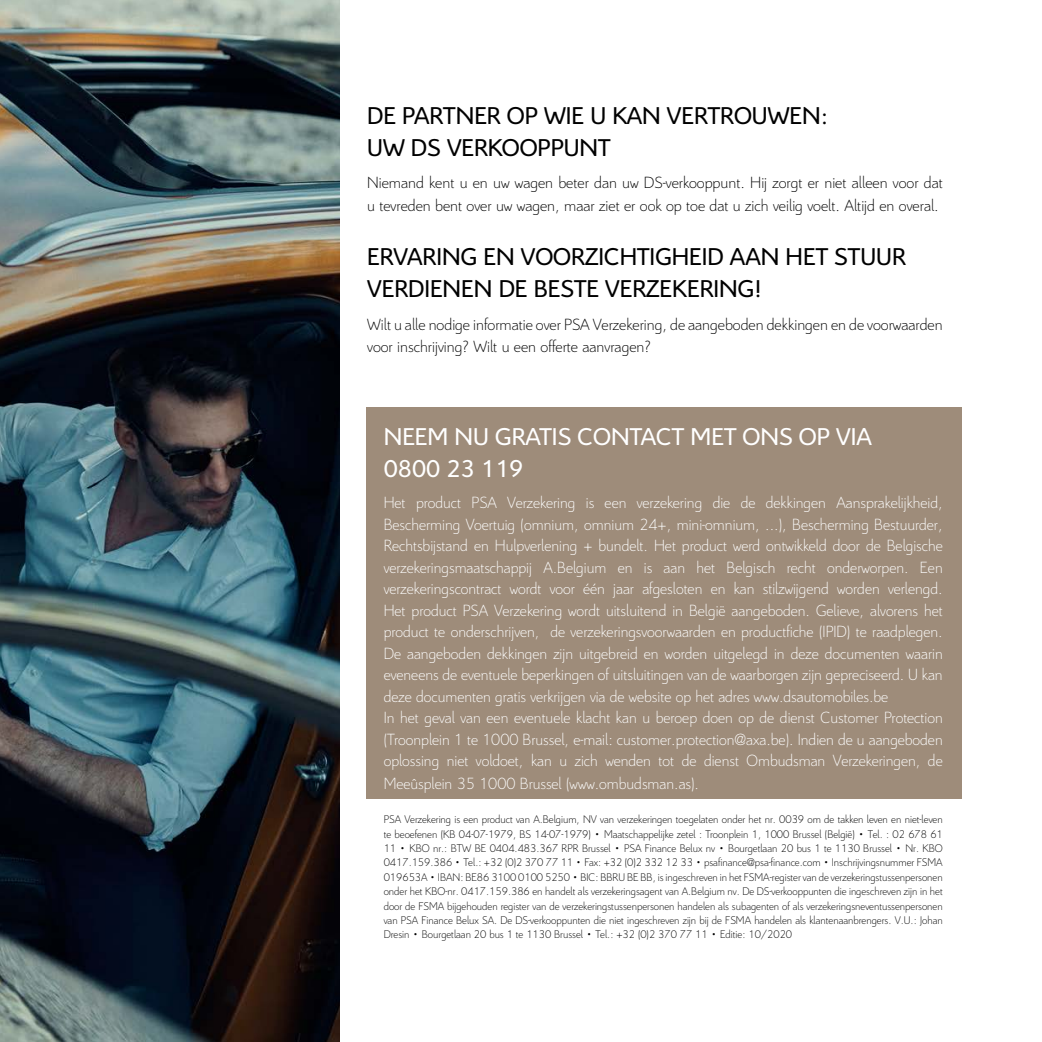
<style>
.page{position:relative;width:1042px;height:1042px;background:#fff}
.page>*{position:absolute;margin:0;border:0;box-sizing:border-box;transform-origin:0 0}
.t1{font:26.25px/31.5px "Citroen";color:#000}
.t2{font:26.25px/31.5px "Citroen";color:#fff}
.t3{font:300 17.5px/21.7px "Citroen";color:#fff}
.t4{font:300 17.5px/22.8px "Citroen";color:#000}
.t5{font:300 12.08px/14.3px "Citroen";color:#000;text-align:justify}
</style>
<div class="page">
<div style="left:366px;top:408px;width:595px;height:391px;background:#9e8c7a"></div>
<img style="left:0;top:0;width:340px;height:1042px">
<h1 class="t1" style="left:367px;top:99px;width:463px">DE PARTNER OP WIE U KAN VERTROUWEN:<br>UW DS VERKOOPPUNT</h1>
<p class="t4" style="left:367px;top:170px;width:577px">Niemand kent u en uw wagen beter dan uw DS-verkooppunt. Hij zorgt er niet alleen voor dat u tevreden bent over uw wagen, maar ziet er ook op toe dat u zich veilig voelt. Altijd en overal.</p>
<h1 class="t1" style="left:367px;top:240px;width:540px">ERVARING EN VOORZICHTIGHEID AAN HET STUUR<br>VERDIENEN DE BESTE VERZEKERING!</h1>
<p class="t4" style="left:367px;top:312px;width:577px">Wilt u alle nodige informatie over PSA Verzekering, de aangeboden dekkingen en de voorwaarden voor inschrijving? Wilt u een offerte aanvragen?</p>
<h1 class="t2" style="left:384px;top:420px;width:489px">NEEM NU GRATIS CONTACT MET ONS OP VIA<br>0800 23 119</h1>
<p class="t3" style="left:384px;top:490px;width:560px">Het product PSA Verzekering is een verzekering die de dekkingen Aansprakelijkheid, Bescherming Voertuig (omnium, omnium 24+, mini-omnium, ...), Bescherming Bestuurder, Rechtsbijstand en Hulpverlening + bundelt. Het product werd ontwikkeld door de Belgische verzekeringsmaatschappij A.Belgium en is aan het Belgisch recht onderworpen. Een verzekeringscontract wordt voor één jaar afgesloten en kan stilzwijgend worden verlengd.<br>Het product PSA Verzekering wordt uitsluitend in België aangeboden. Gelieve, alvorens het product te onderschrijven, de verzekeringsvoorwaarden en productfiche (IPID) te raadplegen.<br>De aangeboden dekkingen zijn uitgebreid en worden uitgelegd in deze documenten waarin eveneens de eventuele beperkingen of uitsluitingen van de waarborgen zijn gepreciseerd. U kan deze documenten gratis verkrijgen via de website op het adres www.dsautomobiles.be<br>In het geval van een eventuele klacht kan u beroep doen op de dienst Customer Protection (Troonplein 1 te 1000 Brussel, e-mail: customer.protection@axa.be). Indien de u aangeboden oplossing niet voldoet, kan u zich wenden tot de dienst Ombudsman Verzekeringen, de Meeûsplein 35 1000 Brussel (www.ombudsman.as).</p>
<p class="t5" style="left:384px;top:811px;width:560px">PSA Verzekering is een product van A.Belgium, NV van verzekeringen toegelaten onder het nr. 0039 om de takken leven en niet-leven te beoefenen (KB 04-07-1979, BS 14-07-1979) • Maatschappelijke zetel : Troonplein 1, 1000 Brussel (België) • Tel. : 02 678 61<br>11 • KBO nr.: BTW BE 0404.483.367 RPR Brussel • PSA Finance Belux nv • Bourgetlaan 20 bus 1 te 1130 Brussel • Nr. KBO 0417.159.386 • Tel.: +32 (0)2 370 77 11 • Fax: +32 (0)2 332 12 33 • psafinance@psa-finance.com • Inschrijvingsnummer FSMA 019653A • IBAN: BE86 3100 0100 5250 • BIC: BBRU BE BB, is ingeschreven in het FSMA-register van de verzekeringstussenpersonen onder het KBO-nr. 0417.159.386 en handelt als verzekeringsagent van A.Belgium nv. De DS-verkooppunten die ingeschreven zijn in het door de FSMA bijgehouden register van de verzekeringstussenpersonen handelen als subagenten of als verzekeringsneventussenpersonen van PSA Finance Belux SA. De DS-verkooppunten die niet ingeschreven zijn bij de FSMA handelen als klantenaanbrengers. V.U.: Johan Dresin • Bourgetlaan 20 bus 1 te 1130 Brussel • Tel.: +32 (0)2 370 77 11 • Editie: 10/2020</p>
</div>
